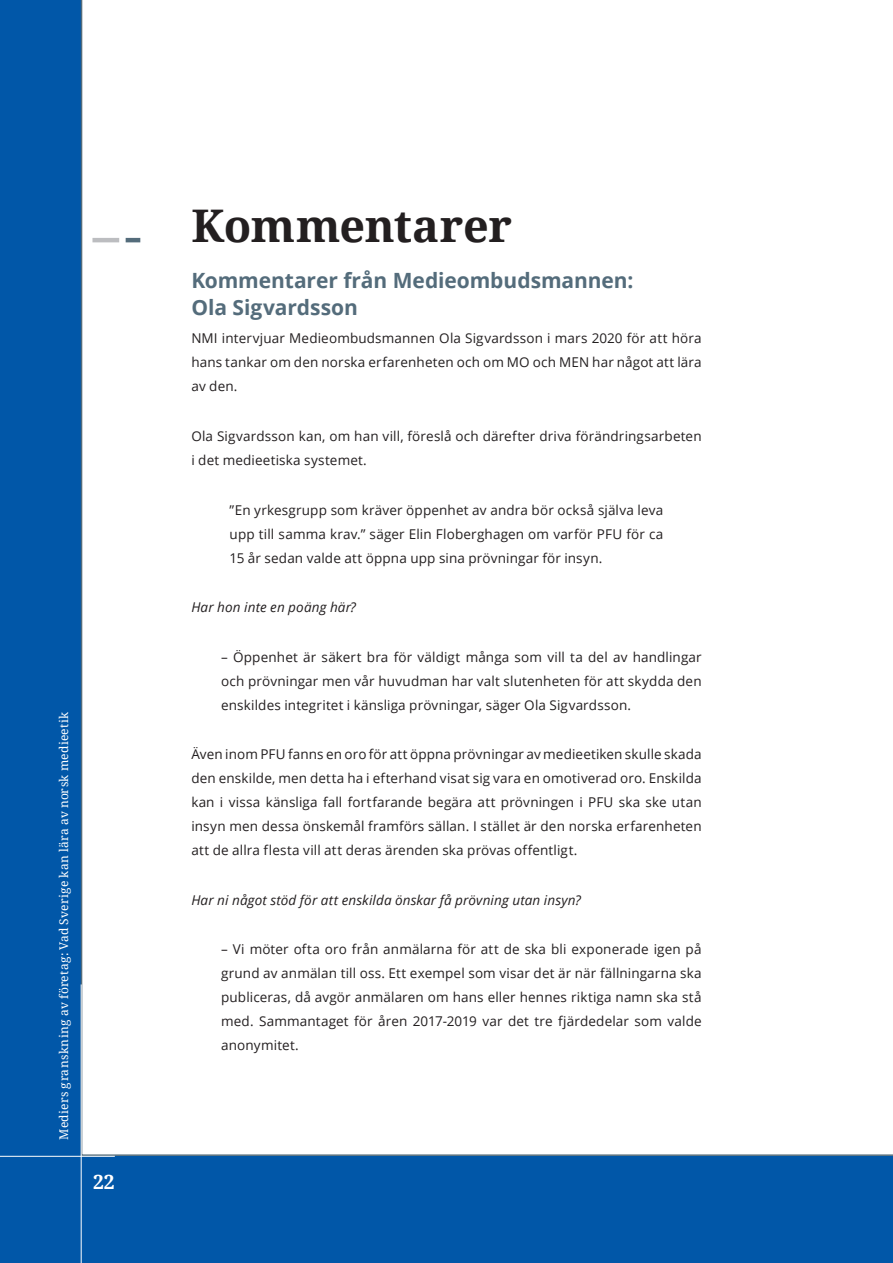
<style>
.page{position:relative;width:893px;height:1263px;background:#0157a8}
.page>*{position:absolute;margin:0;border:0;box-sizing:border-box;transform-origin:0 0}
.Rubrik{font:700 45px "Noto Serif";letter-spacing:-.005em;color:#231f20}
.Underrubrik{font:700 21px/27px "Open Sans";letter-spacing:-.005em;color:#546c7b}
.t1{font:700 19.5px "Noto Serif";color:#fff}
.Brödtext{font:13.5px/24px "Open Sans";letter-spacing:.01em;color:#231f20;text-align:justify}
.Brödtext-2{font:italic 13.5px "Open Sans";letter-spacing:.01em;color:#231f20}
.t2{font:12px "Noto Serif";letter-spacing:.025em;color:#fff}
</style>
<div class="page">
<div style="left:81px;top:0;width:812px;height:1156px;background:#fff"></div>
<hr style="left:92px;top:238px;width:27px;height:4px;background:#bcbdc0">
<hr style="left:126px;top:238px;width:14px;height:4px;background:#546c7b">
<hr style="left:81px;top:984px;width:1px;height:279px;background:#fff">
<hr style="left:0;top:1156px;width:115px;height:1px;background:#fff">
<p class="t2" style="left:55px;top:1140px;width:429px;rotate:-90deg">Mediers granskning av företag: Vad Sverige kan lära av norsk medieetik</p>
<h3 class="t1" style="left:93px;top:1168px;width:23px">22</h3>
<p class="Rubrik" style="left:191px;top:194px;width:322px">Kommentarer</p>
<p class="Underrubrik" style="left:191px;top:267px;width:444px">Kommentarer från Medieombudsmannen:<br>Ola Sigvardsson</p>
<p class="Brödtext" style="left:191px;top:326px;width:512px">NMI intervjuar Medieombudsmannen Ola Sigvardsson i mars 2020 för att höra hans tankar om den norska erfarenheten och om MO och MEN har något att lära av den.</p>
<p class="Brödtext" style="left:191px;top:424px;width:512px">Ola Sigvardsson kan, om han vill, föreslå och därefter driva förändringsarbeten i det medieetiska systemet.</p>
<p class="Brödtext" style="left:230px;top:497px;width:435px">”En yrkesgrupp som kräver öppenhet av andra bör också själva leva upp till samma krav.” säger Elin Floberghagen om varför PFU för ca 15 år sedan valde att öppna upp sina prövningar för insyn.</p>
<p class="Brödtext-2" style="left:191px;top:598px;width:166px">Har hon inte en poäng här?</p>
<p class="Brödtext" style="left:221px;top:644px;width:482px">– Öppenhet är säkert bra för väldigt många som vill ta del av handlingar och prövningar men vår huvudman har valt slutenheten för att skydda den enskildes integritet i känsliga prövningar, säger Ola Sigvardsson.</p>
<p class="Brödtext" style="left:191px;top:742px;width:512px">Även inom PFU fanns en oro för att öppna prövningar av medieetiken skulle skada den enskilde, men detta ha i efterhand visat sig vara en omotiverad oro. Enskilda kan i vissa känsliga fall fortfarande begära att prövningen i PFU ska ske utan insyn men dessa önskemål framförs sällan. I stället är den norska erfarenheten att de allra flesta vill att deras ärenden ska prövas offentligt.</p>
<p class="Brödtext-2" style="left:191px;top:890px;width:391px">Har ni något stöd för att enskilda önskar få prövning utan insyn?</p>
<p class="Brödtext" style="left:221px;top:937px;width:482px">– Vi möter ofta oro från anmälarna för att de ska bli exponerade igen på grund av anmälan till oss. Ett exempel som visar det är när fällningarna ska publiceras, då avgör anmälaren om hans eller hennes riktiga namn ska stå med. Sammantaget för åren 2017-2019 var det tre fjärdedelar som valde anonymitet.</p>
</div>
